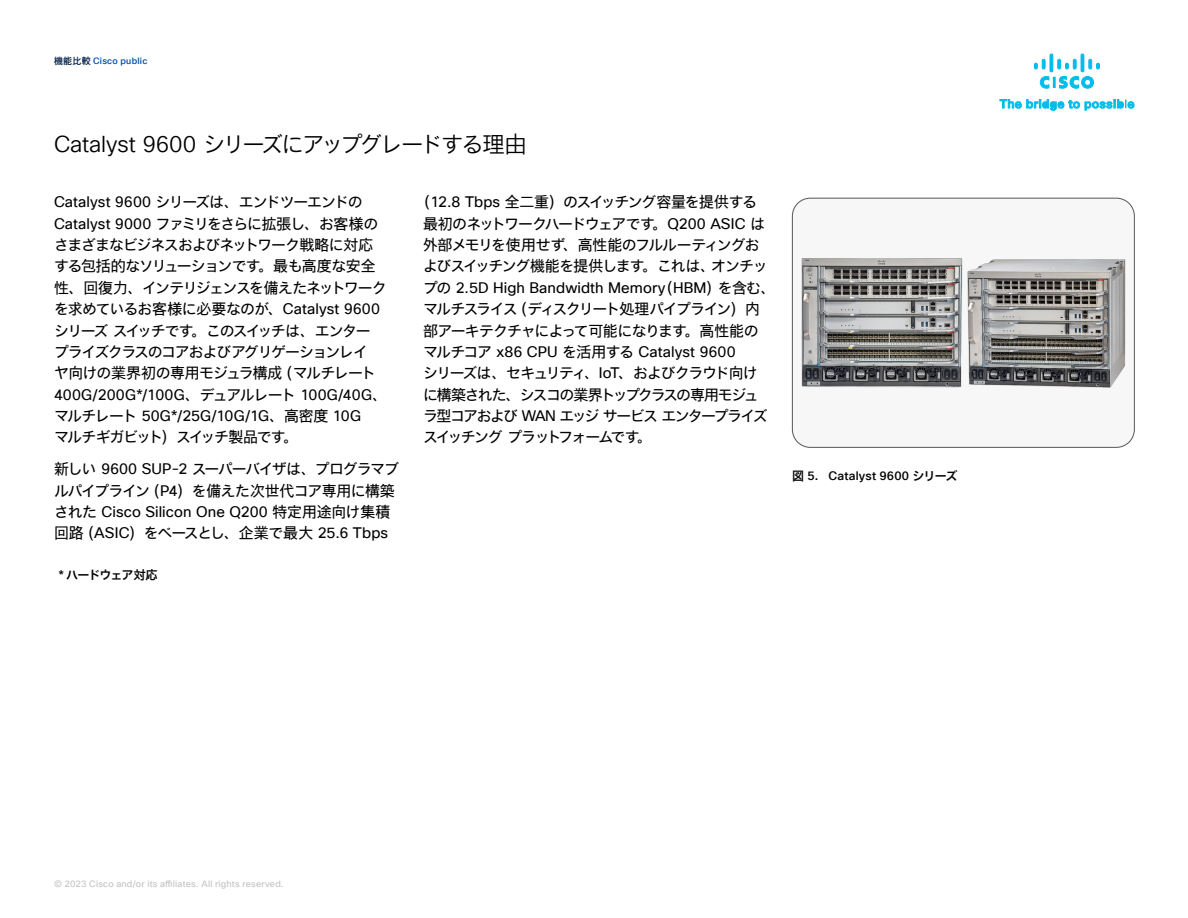
<style>
.page{position:relative;width:1188px;height:918px;background:#fff}
.page>*{position:absolute;margin:0;border:0;box-sizing:border-box;transform-origin:0 0}
.P_-_Paragraph_Style1{font:22.5px "Cisco Sans JPN Light";letter-spacing:-.12em;color:#000}
.P_-_Paragraph_Style1-2{font:14.85px/21.3px "Cisco Sans JPN";letter-spacing:-.08em;color:#000}
.P_-_Paragraph_Style1-3{font:500 12px "Cisco Sans TT";letter-spacing:.02em;color:#040503}
.P_-_Paragraph_Style2{font:12px "Cisco Sans JPN Medium";letter-spacing:-.065em;color:#040503}
.P_-_Paragraph_Style1-4{font:9px "Cisco Sans TT";letter-spacing:.025em;color:#c1c1c1}
.Paragraph_Style1{font:500 9px "Cisco Sans TT";letter-spacing:.025em;color:#0051ae}
.s1{font-family:"Cisco Sans JPN Medium";font-weight:400;color:#0d274d}
.s2{font-family:"Cisco Sans TT Light"}
.s3{font-family:"Cisco Sans TT"}
.s4{font-family:"Cisco Sans TT";font-weight:500}
.s5{font-family:"Cisco Sans JPN Medium";font-weight:400}
</style>
<div class="page">
<svg style="left:1000px;top:100px;width:21px;height:8px"></svg>
<svg style="left:1027px;top:100px;width:107px;height:10px"></svg>
<svg style="left:1034px;top:54px;width:65px;height:34px"></svg>
<svg style="left:792px;top:197px;width:343px;height:251px"></svg>
<p class="Paragraph_Style1" style="left:54px;top:55px;width:95px"><span class="s1">機能比較</span> Cisco public</p>
<p class="P_-_Paragraph_Style1" style="left:54px;top:130px;width:474px"><span class="s2">Catalyst 9600</span> シリーズにアップグレードする理由</p>
<p class="P_-_Paragraph_Style1-2" style="left:54px;top:192px;width:335px"><span class="s3">Catalyst 9600</span> シリーズは、エンドツーエンドの<br><span class="s3">Catalyst 9000</span> ファミリをさらに拡張し、お客様のさまざまなビジネスおよびネットワーク戦略に対応する包括的なソリューションです。最も高度な安全性、回復力、インテリジェンスを備えたネットワークを求めているお客様に必要なのが、<span class="s3">Catalyst 9600</span>シリーズスイッチです。このスイッチは、エンタープライズクラスのコアおよびアグリゲーションレイ<br>ヤ向けの業界初の専用モジュラ構成（マルチレート<br><span class="s3">400G/200G*/100G</span>、デュアルレート <span class="s3">100G/40G</span>、マルチレート <span class="s3">50G*/25G/10G/1G</span>、高密度 <span class="s3">10G<br></span>マルチギガビット）スイッチ製品です。</p>
<p class="P_-_Paragraph_Style1-2" style="left:54px;top:458px;width:347px">新しい <span class="s3">9600 SUP-2</span> スーパーバイザは、プログラマブルパイプライン（<span class="s3">P4</span>）を備えた次世代コア専用に構築された <span class="s3">Cisco Silicon One Q200</span> 特定用途向け集積回路（<span class="s3">ASIC</span>）をベースとし、企業で最大 <span class="s3">25.6 Tbps</span></p>
<p class="P_-_Paragraph_Style2" style="left:58px;top:567px;width:101px"><span class="s4">*</span> ハードウェア対応</p>
<p class="P_-_Paragraph_Style1-2" style="left:423px;top:192px;width:354px;text-indent:-7px">（<span class="s3">12.8 Tbps</span> 全二重）のスイッチング容量を提供する最初のネットワークハードウェアです。<span class="s3">Q200 ASIC</span> は外部メモリを使用せず、高性能のフルルーティングおよびスイッチング機能を提供します。これは、オンチップの <span class="s3">2.5D High Bandwidth Memory</span>（<span class="s3">HBM</span>）を含む、マルチスライス（ディスクリート処理パイプライン）内部アーキテクチャによって可能になります。高性能のマルチコア <span class="s3">x86 CPU</span> を活用する <span class="s3">Catalyst 9600<br></span>シリーズは、セキュリティ、<span class="s3">IoT</span>、およびクラウド向けに構築された、シスコの業界トップクラスの専用モジュラ型コアおよび <span class="s3">WAN</span> エッジサービスエンタープライズスイッチングプラットフォームです。</p>
<p class="P_-_Paragraph_Style1-3" style="left:792px;top:468px;width:167px"><span class="s5">図</span> 5. Catalyst 9600 <span class="s5">シリーズ</span></p>
<p class="P_-_Paragraph_Style1-4" style="left:54px;top:878px;width:231px">© 2023 Cisco and/or its affiliates. All rights reserved.</p>
</div>
